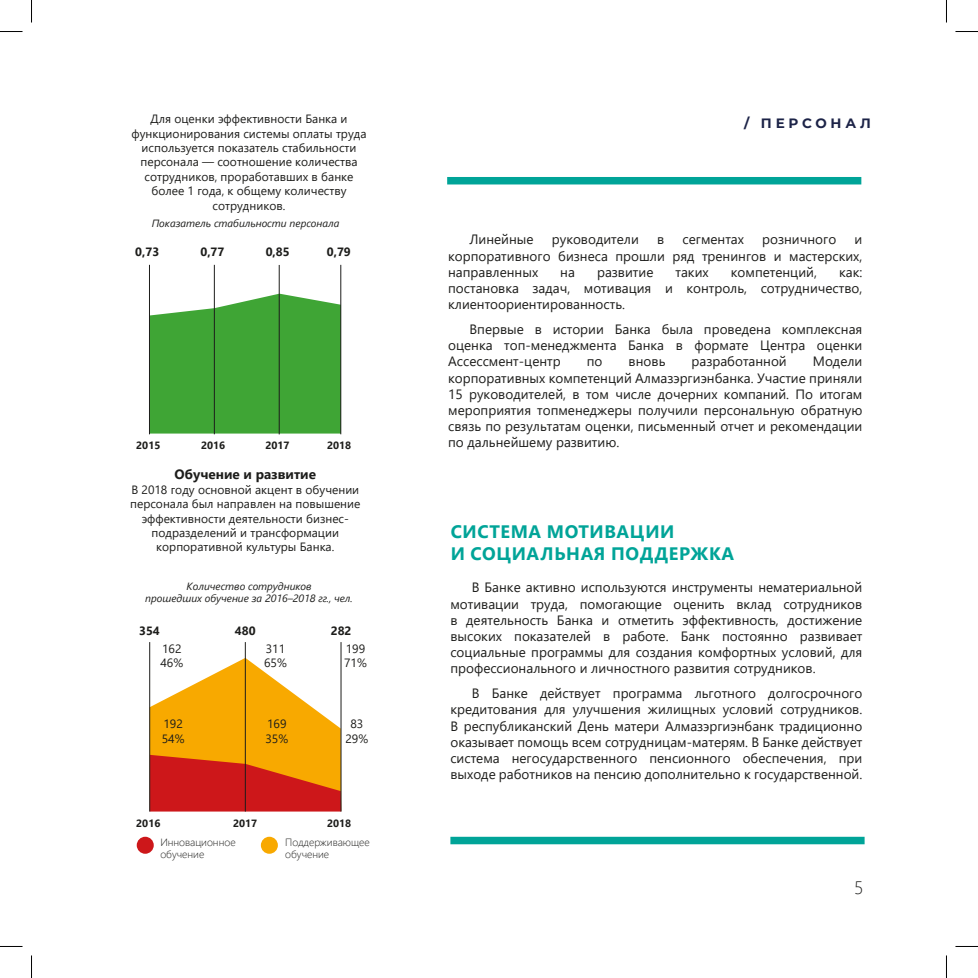
<style>
.page{position:relative;width:978px;height:978px;background:#fff}
.page>*{position:absolute;margin:0;border:0;box-sizing:border-box;transform-origin:0 0}
.t1{font:700 18px "Segoe UI";letter-spacing:.035em;color:#00a498}
.t2{font:300 18px "Segoe UI";color:#1d1d1b}
.t3{font:13.5px/16.2px "Segoe UI";color:#1d1d1b;text-align:justify}
.t4{font:700 13.5px "Segoe UI";color:#1d1d1b}
.t5{font:700 13.5px "Montserrat";letter-spacing:.28em;color:#1c2347}
.t6{font:12px/14.4px "Segoe UI";color:#1d1d1b;text-align:center}
.t7{font:700 12px "Segoe UI";color:#1d1d1b}
.t8{font:italic 10.5px "Segoe UI";color:#1d1d1b}
.t9{font:300 10.5px/12.6px "Segoe UI";color:#1d1d1b}
.t10{font:700 10.5px "Segoe UI";color:#1d1d1b}
</style>
<div class="page">
<svg style="left:150px;top:293px;width:190px;height:140px;background:#4eac45"></svg>
<hr style="left:149px;top:265px;width:1px;height:169px;background:#1d1d1b">
<hr style="left:340px;top:265px;width:1px;height:169px;background:#1d1d1b">
<hr style="left:214px;top:265px;width:1px;height:169px;background:#1d1d1b">
<hr style="left:279px;top:265px;width:1px;height:169px;background:#1d1d1b">
<svg style="left:150px;top:657px;width:190px;height:154px"></svg>
<hr style="left:149px;top:642px;width:1px;height:169px;background:#1d1d1b">
<hr style="left:340px;top:642px;width:1px;height:169px;background:#1d1d1b">
<hr style="left:245px;top:642px;width:1px;height:169px;background:#1d1d1b">
<div style="left:137px;top:836px;width:17px;height:17px;background:#cd171a;border-radius:50%"></div>
<div style="left:261px;top:836px;width:17px;height:17px;background:#f8a900;border-radius:50%"></div>
<div style="left:447px;top:177px;width:414px;height:7px;background:#00a498"></div>
<div style="left:450px;top:836px;width:414px;height:8px;background:#00a498"></div>
<svg style="left:0;top:31px;width:22px;height:1px"></svg>
<svg style="left:955px;top:31px;width:22px;height:1px"></svg>
<svg style="left:31px;top:0;width:1px;height:23px"></svg>
<svg style="left:31px;top:955px;width:1px;height:22px"></svg>
<p class="t6" style="left:150px;top:111px;width:199px">Для оценки эффективности Банка и</p>
<p class="t5" style="left:744px;top:113px;width:128px">/ ПЕРСОНАЛ</p>
<p class="t6" style="left:131px;top:125px;width:236px">функционирования системы оплаты труда используется показатель стабильности персонала — соотношение количества сотрудников, проработавших в банке более 1 года, к общему количеству сотрудников.</p>
<p class="t8" style="left:152px;top:213px;width:189px">Показатель стабильности персонала</p>
<p class="t7" style="left:135px;top:240px;width:25px">0,73</p>
<p class="t7" style="left:200px;top:240px;width:25px">0,77</p>
<p class="t7" style="left:265px;top:240px;width:25px">0,85</p>
<p class="t7" style="left:327px;top:240px;width:25px">0,79</p>
<p class="t10" style="left:136px;top:435px;width:26px">2015</p>
<p class="t10" style="left:201px;top:435px;width:26px">2016</p>
<p class="t10" style="left:265px;top:435px;width:26px">2017</p>
<p class="t10" style="left:327px;top:435px;width:26px">2018</p>
<p class="t4" style="left:174px;top:461px;width:143px">Обучение и развитие</p>
<p class="t6" style="left:130px;top:481px;width:232px">В 2018 году основной акцент в обучении персонала был направлен на повышение эффективности деятельности бизнес&shy;подразделений и трансформации корпоративной культуры Банка.</p>
<p class="t8" style="left:186px;top:576px;width:126px">Количество сотрудников</p>
<p class="t8" style="left:145px;top:588px;width:209px">прошедших обучение за 2016–2018 гг., чел.</p>
<p class="t7" style="left:139px;top:619px;width:22px">354</p>
<p class="t7" style="left:235px;top:619px;width:22px">480</p>
<p class="t7" style="left:331px;top:619px;width:22px">282</p>
<p class="t6" style="left:162px;top:640px;width:21px">162</p>
<p class="t6" style="left:160px;top:654px;width:24px">46%</p>
<p class="t6" style="left:163px;top:715px;width:21px">192</p>
<p class="t6" style="left:162px;top:730px;width:24px">54%</p>
<p class="t6" style="left:266px;top:640px;width:21px">311</p>
<p class="t6" style="left:264px;top:654px;width:24px">65%</p>
<p class="t6" style="left:267px;top:715px;width:21px">169</p>
<p class="t6" style="left:265px;top:730px;width:24px">35%</p>
<p class="t6" style="left:346px;top:640px;width:21px">199</p>
<p class="t6" style="left:344px;top:654px;width:24px">71%</p>
<p class="t6" style="left:350px;top:715px;width:14px">83</p>
<p class="t6" style="left:345px;top:730px;width:24px">29%</p>
<p class="t10" style="left:136px;top:812px;width:26px">2016</p>
<p class="t10" style="left:233px;top:812px;width:26px">2017</p>
<p class="t10" style="left:327px;top:812px;width:26px">2018</p>
<p class="t9" style="left:160px;top:834px;width:77px">Инновационное обучение</p>
<p class="t9" style="left:285px;top:834px;width:86px">Поддерживающее обучение</p>
<p class="t3" style="left:469px;top:230px;width:66px">Линейные</p>
<p class="t3" style="left:551px;top:230px;width:88px">руководители</p>
<p class="t3" style="left:657px;top:230px;width:9px">в</p>
<p class="t3" style="left:682px;top:230px;width:63px">сегментах</p>
<p class="t3" style="left:762px;top:230px;width:75px">розничного</p>
<p class="t3" style="left:448px;top:230px;width:415px;text-indent:406px">и корпоративного бизнеса прошли ряд тренингов и мастерских, направленных</p>
<p class="t3" style="left:560px;top:263px;width:16px">на</p>
<p class="t3" style="left:597px;top:263px;width:58px">развитие</p>
<p class="t3" style="left:675px;top:263px;width:35px">таких</p>
<p class="t3" style="left:730px;top:263px;width:88px">компетенций,</p>
<p class="t3" style="left:448px;top:263px;width:415px;text-indent:391px">как: постановка задач, мотивация и контроль, сотрудничество, клиентоориентированность.</p>
<p class="t3" style="left:448px;top:320px;width:415px;text-indent:21px">Впервые в истории Банка была проведена комплексная оценка топ-менеджмента Банка в формате Центра оценки Ассессмент-центр</p>
<p class="t3" style="left:586px;top:352px;width:17px">по</p>
<p class="t3" style="left:628px;top:352px;width:38px">вновь</p>
<p class="t3" style="left:691px;top:352px;width:97px">разработанной</p>
<p class="t3" style="left:448px;top:352px;width:415px;text-indent:364px">Модели корпоративных компетенций Алмазэргиэнбанка. Участие приняли 15 руководителей, в том числе дочерних компаний. По итогам мероприятия топменеджеры получили персональную обратную связь по результатам оценки, письменный отчет и рекомендации по дальнейшему развитию.</p>
<p class="t1" style="left:450px;top:514px;width:225px">СИСТЕМА МОТИВАЦИИ</p>
<p class="t1" style="left:450px;top:536px;width:285px">И СОЦИАЛЬНАЯ ПОДДЕРЖКА</p>
<p class="t3" style="left:450px;top:578px;width:413px;text-indent:21px">В Банке активно используются инструменты нематериальной мотивации труда, помогающие оценить вклад сотрудников в деятельность Банка и отметить эффективность, достижение высоких показателей в работе. Банк постоянно развивает социальные программы для создания комфортных условий, для профессионального и личностного развития сотрудников.</p>
<p class="t3" style="left:450px;top:683px;width:413px;text-indent:21px">В Банке действует программа льготного долгосрочного кредитования для улучшения жилищных условий сотрудников.<br>В республиканский День матери Алмазэргиэнбанк традиционно оказывает помощь всем сотрудницам-матерям. В Банке действует система негосударственного пенсионного обеспечения, при выходе работников на пенсию дополнительно к государственной.</p>
<h1 class="t2" style="left:853px;top:870px;width:11px">5</h1>
</div>
